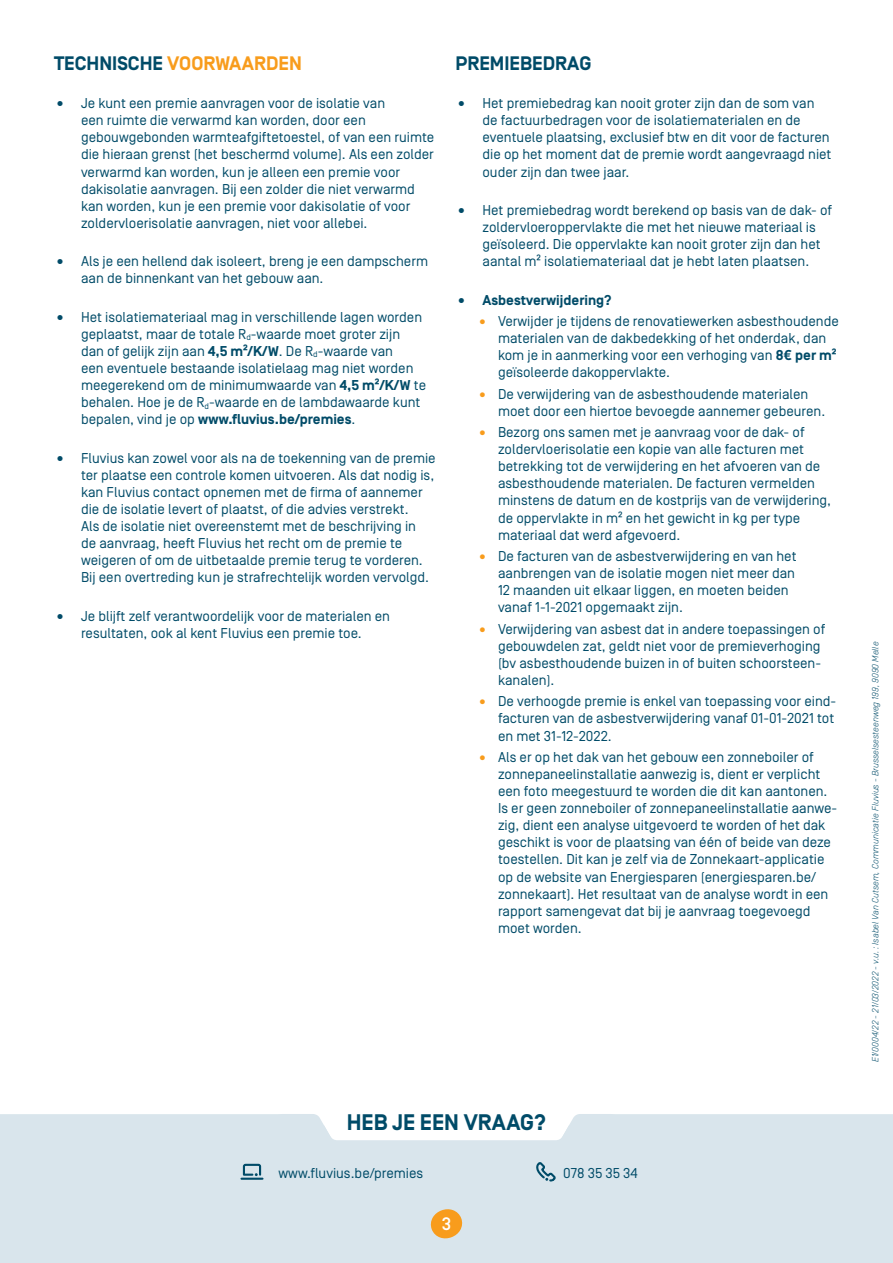
<style>
.page{position:relative;width:893px;height:1263px;background:#fff}
.page>*{position:absolute;margin:0;border:0;box-sizing:border-box;transform-origin:0 0}
.t1{font:700 22.5px "Simplon Norm";color:#004b68}
.titel_1{font:700 19.5px "Simplon Norm";color:#f89c1c}
.titel_1-2{font:700 19.5px "Simplon Norm";color:#004b68}
.t2{font:500 18px "Simplon Norm";color:#fff}
.t3{font:14.25px/17.1px "Simplon Norm";color:#004b68}
.t4{font:700 14.25px "Simplon Norm";color:#004b68}
.body_2{font:italic 300 9px "Simplon Norm";color:#004b68}
.s1{color:#004b68}
.s2{font-size:15px}
.s3{font-weight:700}
.s4{font-weight:400;font-size:15px}
.s5{color:#f89c1c}
</style>
<div class="page">
<div style="left:0;top:1114px;width:893px;height:149px;background:#d9e5ec"></div>
<svg style="left:430px;top:1209px;width:33px;height:30px"></svg>
<svg style="left:239px;top:1114px;width:395px;height:70px"></svg>
<p class="titel_1" style="left:54px;top:52px;width:249px"><span class="s1">TECHNISCHE</span> VOORWAARDEN</p>
<p class="t3" style="left:81px;top:95px;width:355px;text-indent:-27px"><span class="s2">•</span> Je kunt een premie aanvragen voor de isolatie van<br>een ruimte die verwarmd kan worden, door een gebouwgebonden warmteafgiftetoestel, of van een ruimte die hieraan grenst (het beschermd volume). Als een zolder verwarmd kan worden, kun je alleen een premie voor dakisolatie aanvragen. Bij een zolder die niet verwarmd kan worden, kun je een premie voor dakisolatie of voor zoldervloerisolatie aanvragen, niet voor allebei.</p>
<p class="t3" style="left:81px;top:253px;width:349px;text-indent:-27px"><span class="s2">•</span> Als je een hellend dak isoleert, breng je een dampscherm aan de binnenkant van het gebouw aan.</p>
<p class="t3" style="left:81px;top:308px;width:347px;text-indent:-27px"><span class="s2">•</span> Het isolatiemateriaal mag in verschillende lagen worden geplaatst, maar de totale R<sub>d</sub>-waarde moet groter zijn dan of gelijk zijn aan <span class="s3">4,5 m²/K/W</span>. De R<sub>d</sub>-waarde van<br>een eventuele bestaande isolatielaag mag niet worden meegerekend om de minimumwaarde van <span class="s3">4,5 m²/K/W</span> te behalen. Hoe je de R<sub>d</sub>-waarde en de lambdawaarde kunt bepalen, vind je op <span class="s3">www.fluvius.be/premies</span>.</p>
<p class="t3" style="left:81px;top:449px;width:356px;text-indent:-27px"><span class="s2">•</span> Fluvius kan zowel voor als na de toekenning van de premie ter plaatse een controle komen uitvoeren. Als dat nodig is, kan Fluvius contact opnemen met de firma of aannemer die de isolatie levert of plaatst, of die advies verstrekt.<br>Als de isolatie niet overeenstemt met de beschrijving in<br>de aanvraag, heeft Fluvius het recht om de premie te weigeren of om de uitbetaalde premie terug te vorderen.<br>Bij een overtreding kun je strafrechtelijk worden vervolgd.</p>
<p class="t3" style="left:54px;top:607px;width:337px;text-align:center"><span class="s2">•</span> Je blijft zelf verantwoordelijk voor de materialen en resultaten, ook al kent Fluvius een premie toe.</p>
<p class="titel_1-2" style="left:455px;top:52px;width:137px">PREMIEBEDRAG</p>
<p class="t3" style="left:482px;top:95px;width:350px;text-indent:-27px"><span class="s2">•</span> Het premiebedrag kan nooit groter zijn dan de som van de factuurbedragen voor de isolatiematerialen en de eventuele plaatsing, exclusief btw en dit voor de facturen die op het moment dat de premie wordt aangevraagd niet ouder zijn dan twee jaar.</p>
<p class="t3" style="left:482px;top:202px;width:351px;text-indent:-27px"><span class="s2">•</span> Het premiebedrag wordt berekend op basis van de dak- of zoldervloeroppervlakte die met het nieuwe materiaal is geïsoleerd. Die oppervlakte kan nooit groter zijn dan het aantal m² isolatiemateriaal dat je hebt laten plaatsen.</p>
<p class="t4" style="left:455px;top:292px;width:158px"><span class="s4">•</span> Asbestverwijdering?</p>
<p class="t3" style="left:498px;top:313px;width:342px;text-indent:-21px"><span class="s5">•</span> Verwijder je tijdens de renovatiewerken asbesthoudende materialen van de dakbedekking of het onderdak, dan kom je in aanmerking voor een verhoging van <span class="s3">8€ per m² </span>geïsoleerde dakoppervlakte.</p>
<p class="t3" style="left:498px;top:385px;width:329px;text-indent:-21px"><span class="s5">•</span> De verwijdering van de asbesthoudende materialen moet door een hiertoe bevoegde aannemer gebeuren.</p>
<p class="t3" style="left:498px;top:424px;width:335px;text-indent:-21px"><span class="s5">•</span> Bezorg ons samen met je aanvraag voor de dak- of zoldervloerisolatie een kopie van alle facturen met betrekking tot de verwijdering en het afvoeren van de asbesthoudende materialen. De facturen vermelden minstens de datum en de kostprijs van de verwijdering, de oppervlakte in m² en het gewicht in kg per type materiaal dat werd afgevoerd.</p>
<p class="t3" style="left:498px;top:548px;width:300px;text-indent:-21px"><span class="s5">•</span> De facturen van de asbestverwijdering en van het aanbrengen van de isolatie mogen niet meer dan 12 maanden uit elkaar liggen, en moeten beiden vanaf 1-1-2021 opgemaakt zijn.</p>
<p class="t3" style="left:498px;top:620px;width:329px;text-indent:-21px"><span class="s5">•</span> Verwijdering van asbest dat in andere toepassingen of gebouwdelen zat, geldt niet voor de premieverhoging (bv asbesthoudende buizen in of buiten schoorsteen&shy;kanalen).</p>
<p class="t3" style="left:498px;top:693px;width:340px;text-indent:-21px"><span class="s5">•</span> De verhoogde premie is enkel van toepassing voor eind&shy;facturen van de asbestverwijdering vanaf 01-01-2021 tot en met 31-12-2022.</p>
<p class="t3" style="left:498px;top:749px;width:341px;text-indent:-21px"><span class="s5">•</span> Als er op het dak van het gebouw een zonneboiler of zonnepaneelinstallatie aanwezig is, dient er verplicht een foto meegestuurd te worden die dit kan aantonen.<br>Is er geen zonneboiler of zonnepaneelinstallatie aanwe&shy;zig, dient een analyse uitgevoerd te worden of het dak geschikt is voor de plaatsing van één of beide van deze toestellen. Dit kan je zelf via de Zonnekaart-applicatie op de website van Energiesparen (energiesparen.be/ zonnekaart). Het resultaat van de analyse wordt in een rapport samengevat dat bij je aanvraag toegevoegd moet worden.</p>
<h1 class="t1" style="left:347px;top:1110px;width:201px">HEB JE EEN VRAAG?</h1>
<p class="t3" style="left:279px;top:1164px;width:146px">www.fluvius.be/premies</p>
<p class="t3" style="left:563px;top:1164px;width:76px">078 35 35 34</p>
<p class="t2" style="left:442px;top:1214px;width:11px">3</p>
<p class="body_2" style="left:871px;top:1062px;width:422px;rotate:-90deg">E1/0004/22 - 21/03/2022 - v.u. : Isabel Van Cutsem, Communicatie Fluvius - Brusselsesteenweg 199, 9090 Melle</p>
</div>
